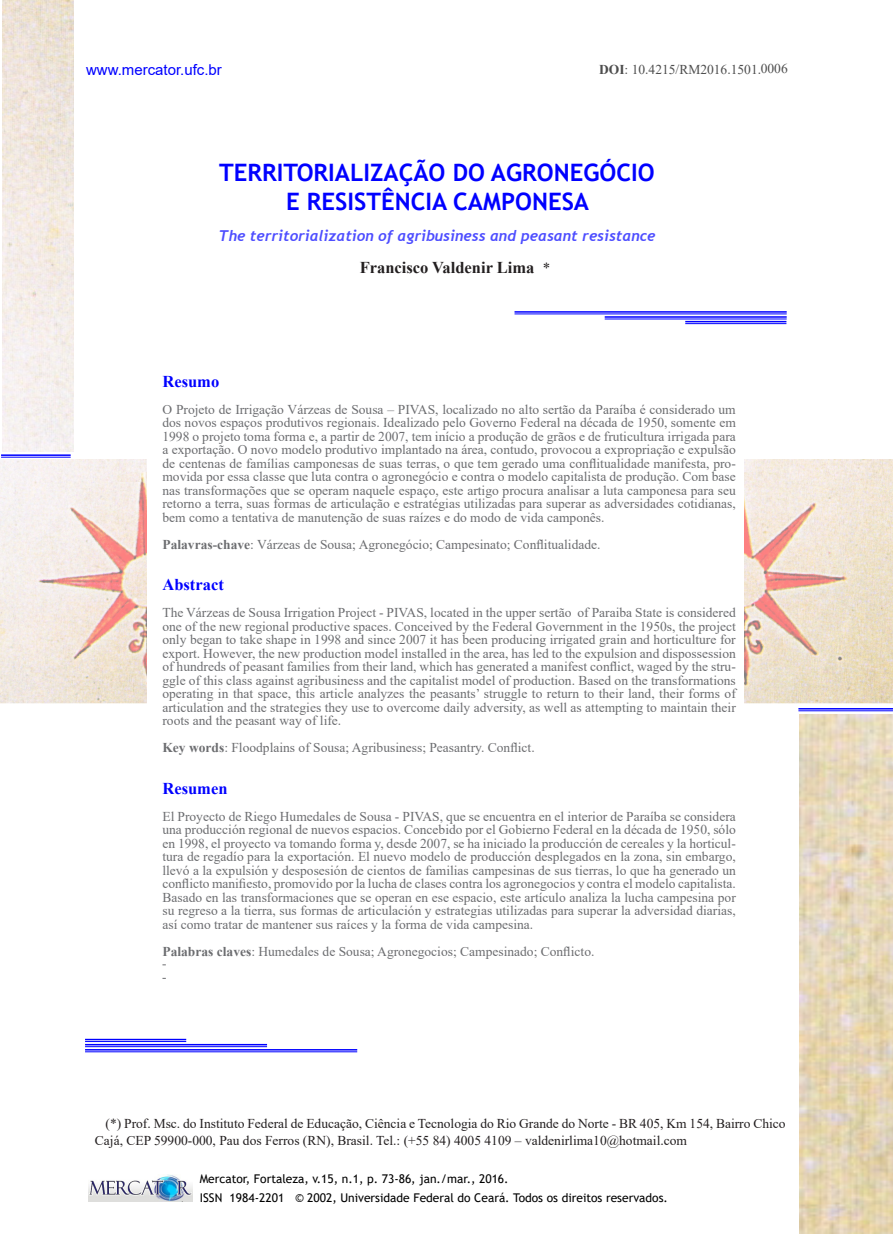
<style>
.page{position:relative;width:893px;height:1234px;background:#fff}
.page>*{position:absolute;margin:0;border:0;box-sizing:border-box;transform-origin:0 0}
.TÍTULO{font:700 24px/28.8px "Trebuchet MS";color:#00f;text-align:center}
.t1{font:700 16.5px "Times New Roman";color:#231f20}
.RESUMO{font:700 16.5px "Times New Roman";color:#00f}
.SUBTÍTULO_2{font:italic 700 15px "Trebuchet";color:#4d4dff}
.t2{font:15px "Arial";color:#00f}
.RESUMO-2{font:13.5px/13.5px "Times New Roman";color:#6c6d70;text-align:justify}
.NOTAS_NO_FIM_DO_TEXT{font:13.5px/16.2px "Times New Roman";color:#231f20}
.RESUMO-3{font:13.5px "Times New Roman";color:#4d4d4d}
.t3{font:12px/18.9px "Trebuchet MS";color:#000}
.s1{font-weight:700}
.s2{font-weight:400;font-size:15px}
</style>
<div class="page">
<img style="left:88px;top:1174px;width:105px;height:27px">
<img style="left:744px;top:459px;width:149px;height:244px">
<img style="left:0;top:459px;width:146px;height:244px">
<img style="left:2px;top:0;width:71px;height:451px">
<hr style="left:1px;top:454px;width:70px;height:2px;background:#00f">
<hr style="left:1px;top:457px;width:70px;height:1px;background:#00f">
<hr style="left:798px;top:708px;width:95px;height:1px;background:#00f">
<hr style="left:798px;top:710px;width:95px;height:1px;background:#00f">
<img style="left:799px;top:714px;width:94px;height:519px">
<hr style="left:514px;top:311px;width:273px;height:1px;background:#00f">
<hr style="left:514px;top:313px;width:273px;height:1px;background:#00f">
<hr style="left:605px;top:316px;width:182px;height:1px;background:#00f">
<hr style="left:605px;top:318px;width:182px;height:1px;background:#00f">
<hr style="left:685px;top:321px;width:101px;height:1px;background:#00f">
<hr style="left:685px;top:323px;width:101px;height:1px;background:#00f">
<hr style="left:85px;top:1048px;width:272px;height:2px;background:#00f">
<hr style="left:85px;top:1051px;width:272px;height:1px;background:#00f">
<hr style="left:85px;top:1043px;width:182px;height:2px;background:#00f">
<hr style="left:85px;top:1046px;width:182px;height:1px;background:#00f">
<hr style="left:85px;top:1038px;width:101px;height:2px;background:#00f">
<hr style="left:85px;top:1041px;width:101px;height:1px;background:#00f">
<p class="t2" style="left:86px;top:59px;width:137px">www.mercator.ufc.br</p>
<p class="RESUMO-3" style="left:599px;top:60px;width:190px"><span class="s1">DOI</span>: 10.4215/RM2016.1501. 0006</p>
<p class="TÍTULO" style="left:219px;top:158px;width:437px">TERRITORIALIZAÇÃO DO AGRONEGÓCIO<br>E RESISTÊNCIA CAMPONESA</p>
<p class="SUBTÍTULO_2" style="left:218px;top:226px;width:439px">The territorialization of agribusiness and peasant resistance</p>
<p class="t1" style="left:360px;top:256px;width:192px">Francisco Valdenir Lima <span class="s2">*</span></p>
<p class="RESUMO" style="left:162px;top:369px;width:58px">Resumo</p>
<p class="RESUMO-2" style="left:162px;top:402px;width:575px">O Projeto de Irrigação Várzeas de Sousa – PIVAS, localizado no alto sertão da Paraíba é considerado um dos novos espaços produtivos regionais. Idealizado pelo Governo Federal na década de 1950, somente em 1998 o projeto toma forma e, a partir de 2007, tem início a produção de grãos e de fruticultura irrigada para a exportação. O novo modelo produtivo implantado na área, contudo, provocou a expropriação e expulsão de centenas de famílias camponesas de suas terras, o que tem gerado uma conflitualidade manifesta, pro&shy;movida por essa classe que luta contra o agronegócio e contra o modelo capitalista de produção. Com base nas transformações que se operam naquele espaço, este artigo procura analisar a luta camponesa para seu retorno a terra, suas formas de articulação e estratégias utilizadas para superar as adversidades cotidianas, bem como a tentativa de manutenção de suas raízes e do modo de vida camponês.</p>
<p class="RESUMO-2" style="left:162px;top:537px;width:440px"><span class="s1">Palavras-chave</span>: Várzeas de Sousa; Agronegócio; Campesinato; Conflitualidade.</p>
<p class="RESUMO" style="left:162px;top:572px;width:63px">Abstract</p>
<p class="RESUMO-2" style="left:162px;top:605px;width:575px">The Várzeas de Sousa Irrigation Project - PIVAS, located in the upper sertão of Paraiba State is considered one of the new regional productive spaces. Conceived by the Federal Government in the 1950s, the project only began to take shape in 1998 and since 2007 it has been producing irrigated grain and horticulture for export. However, the new production model installed in the area, has led to the expulsion and dispossession of hundreds of peasant families from their land, which has generated a manifest conflict, waged by the stru&shy;ggle of this class against agribusiness and the capitalist model of production. Based on the transformations operating in that space, this article analyzes the peasants’ struggle to return to their land, their forms of articulation and the strategies they use to overcome daily adversity, as well as attempting to maintain their roots and the peasant way of life.</p>
<p class="RESUMO-2" style="left:162px;top:740px;width:374px"><span class="s1">Key words</span>: Floodplains of Sousa; Agribusiness; Peasantry. Conflict.</p>
<p class="RESUMO" style="left:162px;top:776px;width:67px">Resumen</p>
<p class="RESUMO-2" style="left:162px;top:808px;width:575px">El Proyecto de Riego Humedales de Sousa - PIVAS, que se encuentra en el interior de Paraíba se considera una producción regional de nuevos espacios. Concebido por el Gobierno Federal en la década de 1950, sólo en 1998, el proyecto va tomando forma y, desde 2007, se ha iniciado la producción de cereales y la horticul&shy;tura de regadío para la exportación. El nuevo modelo de producción desplegados en la zona, sin embargo, llevó a la expulsión y desposesión de cientos de familias campesinas de sus tierras, lo que ha generado un conflicto manifiesto, promovido por la lucha de clases contra los agronegocios y contra el modelo capitalista.<br>Basado en las transformaciones que se operan en ese espacio, este artículo analiza la lucha campesina por su regreso a la tierra, sus formas de articulación y estrategias utilizadas para superar la adversidad diarias, así como tratar de mantener sus raíces y la forma de vida campesina.</p>
<p class="RESUMO-2" style="left:162px;top:943px;width:433px"><span class="s1">Palabras claves</span>: Humedales de Sousa; Agronegocios; Campesinado; Conflicto.</p>
<p class="NOTAS_NO_FIM_DO_TEXT" style="left:95px;top:1114px;width:692px;text-indent:11px">(*) Prof. Msc. do Instituto Federal de Educação, Ciência e Tecnologia do Rio Grande do Norte - BR 405, Km 154, Bairro Chico<br>Cajá, CEP 59900-000, Pau dos Ferros (RN), Brasil. Tel.: (+55 84) 4005 4109 – valdenirlima10@hotmail.com</p>
<p class="t3" style="left:200px;top:1169px;width:470px">Mercator, Fortaleza, v.15, n.1, p. 73-86, jan./mar., 2016.<br>ISSN 1984-2201 © 2002, Universidade Federal do Ceará. Todos os direitos reservados.</p>
</div>
